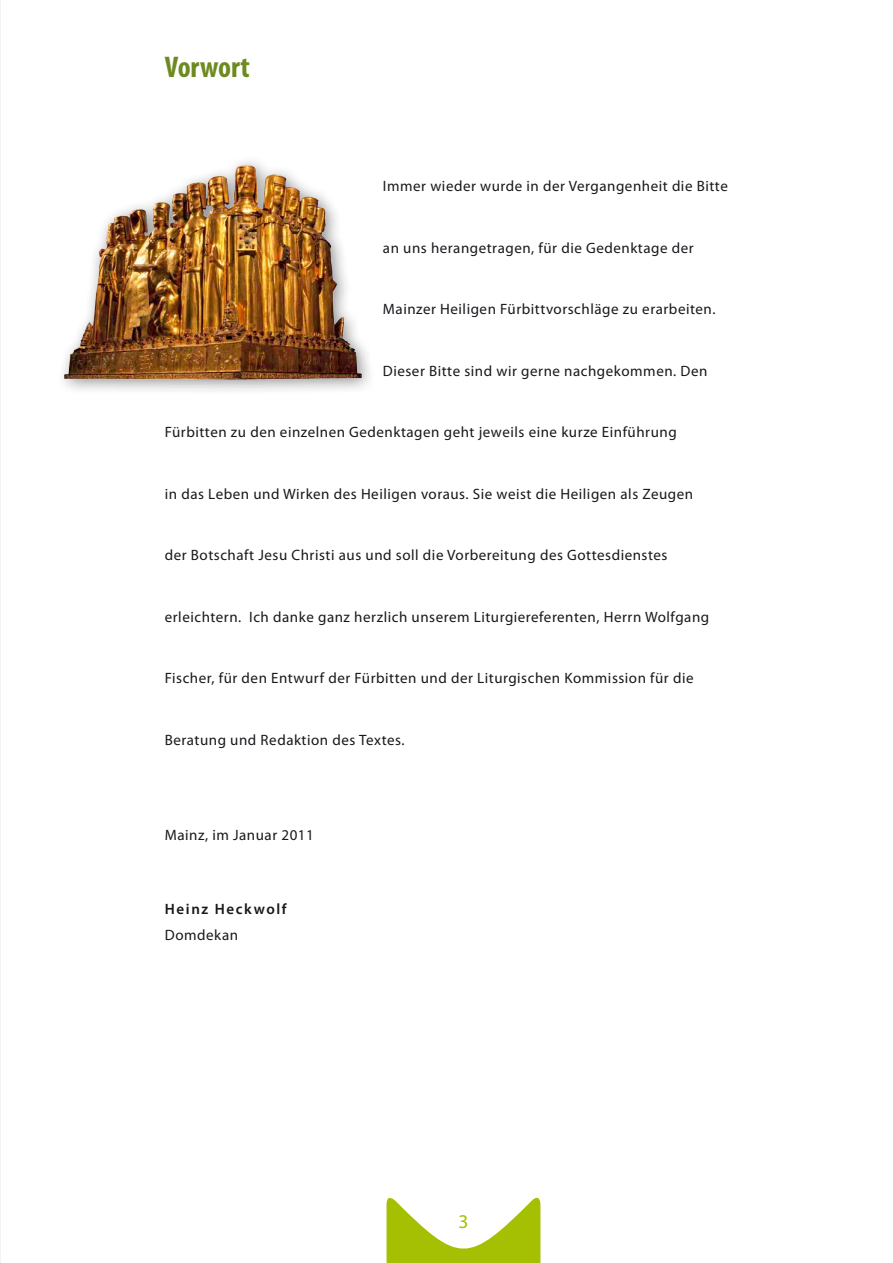
<style>
.page{position:relative;width:893px;height:1263px;background:#fff}
.page>*{position:absolute;margin:0;border:0;box-sizing:border-box;transform-origin:0 0}
.t1{font:700 condensed 30px "Myriad Pro";color:#6d8a21}
.t2{font:19.5px "Myriad";color:#a5bf02}
.t3{font:15px "Myriad Pro";letter-spacing:.035em;color:#1a171c}
.t4{font:600 15px "Myriad Pro";letter-spacing:.11em;color:#1a171c}
</style>
<div class="page">
<svg style="left:387px;top:1197px;width:153px;height:66px"></svg>
<hr style="left:0;top:0;width:1px;height:1263px;background:#e7e7e8">
<img style="left:63px;top:162px;width:302px;height:229px">
<h1 class="t1" style="left:165px;top:48px;width:86px">Vorwort</h1>
<p class="t3" style="left:383px;top:177px;width:346px">Immer wieder wurde in der Vergangenheit die Bitte</p>
<p class="t3" style="left:383px;top:238px;width:312px">an uns herangetragen, für die Gedenktage der</p>
<p class="t3" style="left:383px;top:300px;width:334px">Mainzer Heiligen Fürbittvorschläge zu erarbeiten.</p>
<p class="t3" style="left:383px;top:361px;width:326px">Dieser Bitte sind wir gerne nachgekommen. Den</p>
<p class="t3" style="left:165px;top:423px;width:513px">Fürbitten zu den einzelnen Gedenktagen geht jeweils eine kurze Einführung</p>
<p class="t3" style="left:165px;top:484px;width:530px">in das Leben und Wirken des Heiligen voraus. Sie weist die Heiligen als Zeugen</p>
<p class="t3" style="left:165px;top:546px;width:504px">der Botschaft Jesu Christi aus und soll die Vorbereitung des Gottesdienstes</p>
<p class="t3" style="left:165px;top:607px;width:546px">erleichtern.   Ich danke ganz herzlich unserem Liturgiereferenten, Herrn Wolfgang</p>
<p class="t3" style="left:165px;top:669px;width:530px">Fischer, für den Entwurf der Fürbitten und der Liturgischen Kommission für die</p>
<p class="t3" style="left:165px;top:730px;width:241px">Beratung und Redaktion des Textes.</p>
<p class="t3" style="left:165px;top:826px;width:151px">Mainz, im Januar 2011</p>
<p class="t4" style="left:165px;top:900px;width:123px">Heinz Heckwolf</p>
<p class="t3" style="left:165px;top:925px;width:75px">Domdekan</p>
<h2 class="t2" style="left:458px;top:1212px;width:12px">3</h2>
</div>
